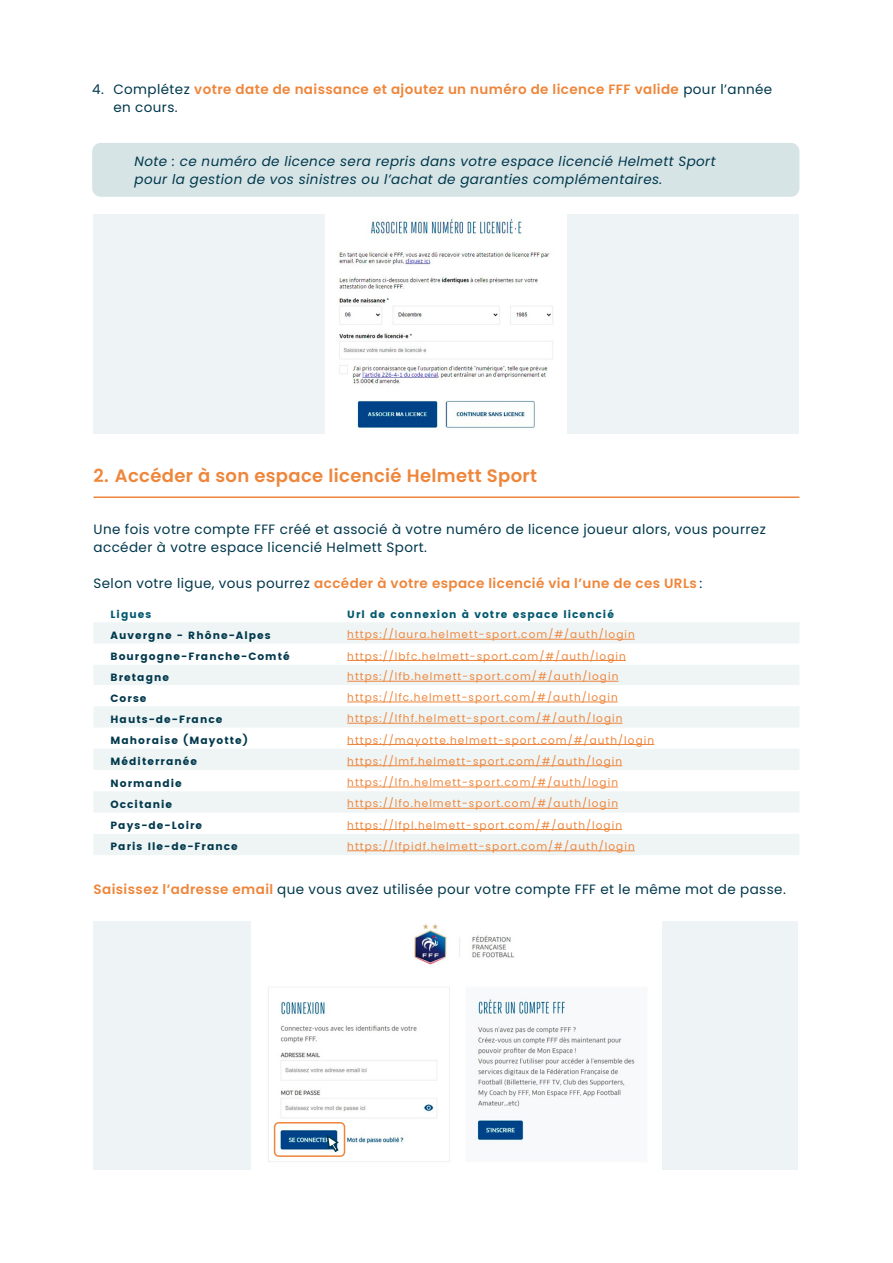
<style>
.page{position:relative;width:893px;height:1263px;background:#fff}
.page>*{position:absolute;margin:0;border:0;box-sizing:border-box;transform-origin:0 0}
.t1{font:600 18px "Poppins";letter-spacing:.02em;color:#ee863b}
.t2{font:13.5px/18px "Poppins";letter-spacing:.03em;color:#00384c}
.t3{font:600 13.5px/18px "Poppins";letter-spacing:.03em;color:#ee863b}
.t4{font:italic 13.5px/18px "Poppins";letter-spacing:.03em;color:#00384c}
.t5{font:10.5px "Poppins";letter-spacing:.1em;color:#ee863b}
.t6{font:10.5px "Poppins";letter-spacing:.1em;color:#00384c}
.t7{font:10.5px "Poppins";letter-spacing:.1em;color:#00586f}
.s1{font-weight:400;color:#00384c}
.s2{font-weight:600;color:#ee863b}
</style>
<div class="page">
<div style="left:94px;top:214px;width:705px;height:220px;background:#eef4f5"></div>
<img style="left:325px;top:214px;width:242px;height:220px">
<div style="left:92px;top:143px;width:707px;height:54px;background:#d6e4e6;border-radius:9px"></div>
<hr style="left:94px;top:496px;width:705px;height:2px;background:#ee863b">
<svg style="left:94px;top:622px;width:705px;height:233px;fill:#eff4f5"></svg>
<hr style="left:347px;top:639px;width:288px;height:1px;background:#ee863b">
<hr style="left:347px;top:660px;width:279px;height:1px;background:#ee863b">
<hr style="left:347px;top:681px;width:271px;height:1px;background:#ee863b">
<hr style="left:347px;top:702px;width:271px;height:1px;background:#ee863b">
<hr style="left:347px;top:723px;width:276px;height:1px;background:#ee863b">
<hr style="left:347px;top:744px;width:307px;height:1px;background:#ee863b">
<hr style="left:347px;top:765px;width:275px;height:1px;background:#ee863b">
<hr style="left:347px;top:787px;width:271px;height:1px;background:#ee863b">
<hr style="left:347px;top:808px;width:271px;height:1px;background:#ee863b">
<hr style="left:347px;top:829px;width:275px;height:1px;background:#ee863b">
<hr style="left:347px;top:850px;width:288px;height:1px;background:#ee863b">
<div style="left:94px;top:921px;width:704px;height:248px;background:#eef4f5"></div>
<img style="left:251px;top:921px;width:411px;height:248px">
<div style="left:274px;top:1122px;width:71px;height:35px;border:2px solid #ee863b;border-radius:4px"></div>
<svg style="left:326px;top:1133px;width:14px;height:20px"></svg>
<p class="t3" style="left:113px;top:80px;width:660px;text-indent:-21px"><span class="s1">4. Complétez</span> votre date de naissance et ajoutez un numéro de licence FFF valide <span class="s1">pour l’année en cours.</span></p>
<p class="t4" style="left:135px;top:152px;width:582px">Note : ce numéro de licence sera repris dans votre espace licencié Helmett Sport pour la gestion de vos sinistres ou l’achat de garanties complémentaires.</p>
<h1 class="t1" style="left:94px;top:466px;width:445px">2. Accéder à son espace licencié Helmett Sport</h1>
<p class="t2" style="left:94px;top:521px;width:674px">Une fois votre compte FFF créé et associé à votre numéro de licence joueur alors, vous pourrez accéder à votre espace licencié Helmett Sport.</p>
<p class="t3" style="left:94px;top:575px;width:610px"><span class="s1">Selon votre ligue, vous pourrez</span> accéder à votre espace licencié via l’une de ces URLs <span class="s1">:</span></p>
<p class="t7" style="left:111px;top:608px;width:42px">Ligues</p>
<p class="t7" style="left:347px;top:608px;width:268px">Url de connexion à votre espace licencié</p>
<p class="t6" style="left:111px;top:629px;width:162px">Auvergne - Rhône-Alpes</p>
<p class="t5" style="left:347px;top:629px;width:289px">https://laura.helmett-sport.com/#/auth/login</p>
<p class="t6" style="left:111px;top:650px;width:181px">Bourgogne-Franche-Comté</p>
<p class="t5" style="left:347px;top:650px;width:280px">https://lbfc.helmett-sport.com/#/auth/login</p>
<p class="t6" style="left:111px;top:671px;width:60px">Bretagne</p>
<p class="t5" style="left:347px;top:671px;width:273px">https://lfb.helmett-sport.com/#/auth/login</p>
<p class="t6" style="left:111px;top:692px;width:37px">Corse</p>
<p class="t5" style="left:347px;top:691px;width:272px">https://lfc.helmett-sport.com/#/auth/login</p>
<p class="t6" style="left:111px;top:713px;width:113px">Hauts-de-France</p>
<p class="t5" style="left:347px;top:713px;width:277px">https://lfhf.helmett-sport.com/#/auth/login</p>
<p class="t6" style="left:111px;top:734px;width:139px">Mahoraise (Mayotte)</p>
<p class="t5" style="left:347px;top:734px;width:308px">https://mayotte.helmett-sport.com/#/auth/login</p>
<p class="t6" style="left:111px;top:755px;width:88px">Méditerranée</p>
<p class="t5" style="left:347px;top:755px;width:276px">https://lmf.helmett-sport.com/#/auth/login</p>
<p class="t6" style="left:111px;top:777px;width:73px">Normandie</p>
<p class="t5" style="left:347px;top:776px;width:272px">https://lfn.helmett-sport.com/#/auth/login</p>
<p class="t6" style="left:111px;top:798px;width:63px">Occitanie</p>
<p class="t5" style="left:347px;top:798px;width:272px">https://lfo.helmett-sport.com/#/auth/login</p>
<p class="t6" style="left:111px;top:819px;width:93px">Pays-de-Loire</p>
<p class="t5" style="left:347px;top:819px;width:276px">https://lfpl.helmett-sport.com/#/auth/login</p>
<p class="t6" style="left:111px;top:840px;width:129px">Paris Ile-de-France</p>
<p class="t5" style="left:347px;top:840px;width:289px">https://lfpidf.helmett-sport.com/#/auth/login</p>
<p class="t2" style="left:94px;top:881px;width:694px"><span class="s2">Saisissez l’adresse email</span> que vous avez utilisée pour votre compte FFF et le même mot de passe.</p>
</div>
